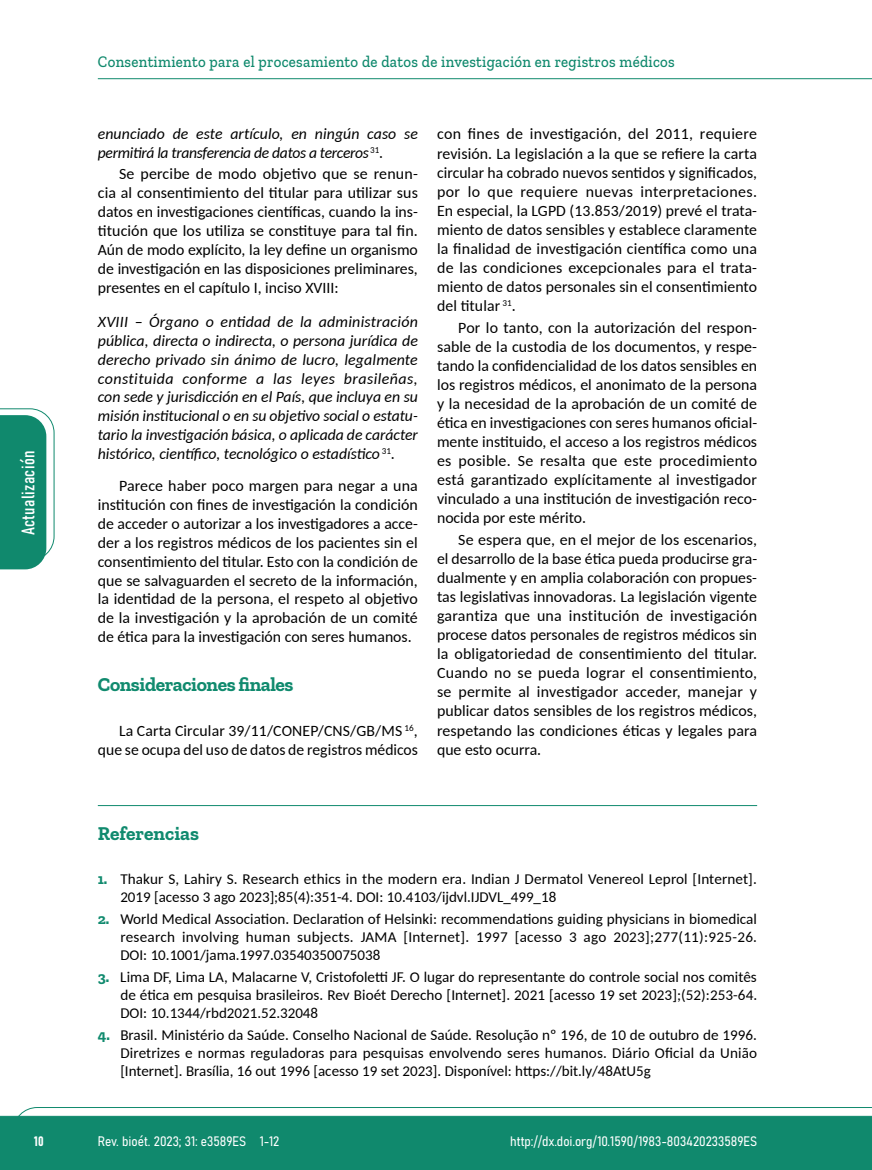
<style>
.page{position:relative;width:872px;height:1170px;background:#fff}
.page>*{position:absolute;margin:0;border:0;box-sizing:border-box;transform-origin:0 0}
.t1{font:700 19.5px "Zilla Slab";letter-spacing:-.02em;color:#108a6e}
.t2{font:700 19.5px "Zilla Slab";color:#108a6e}
.t3{font:18px "Bahnschrift";letter-spacing:.02em;color:#fff}
.t4{font:500 16.5px "Zilla Slab";letter-spacing:.02em;color:#10896d;scale:.9 1}
.t5{font:15.75px/19px "Carlito";color:#000;text-align:justify}
.t6{font:italic 15.75px/18.9px "Carlito";color:#000;text-align:justify}
.t7{font:italic 15.75px/18.9px "Carlito";letter-spacing:-.02em;color:#000}
.t8{font:15px/18px "Carlito";color:#000;text-align:justify}
.t9{font:13.5px "Bahnschrift";color:#fff}
.s1{font-style:normal}
.s2{font-family:"Zilla Slab";font-weight:700;color:#108a6e}
</style>
<div class="page">
<svg style="left:12px;top:1107px;width:860px;height:62px;background:#2e987f"></svg>
<hr style="left:98px;top:78px;width:774px;height:1px;background:#10896d">
<svg style="left:0;top:408px;width:55px;height:161px"></svg>
<hr style="left:98px;top:805px;width:659px;height:1px;background:#108a6e">
<p class="t3" style="left:15px;top:535px;width:86px;rotate:-90deg">Actualización</p>
<p class="t4" style="left:98px;top:53px;width:642px">Consentimiento para el procesamiento de datos de investigación en registros médicos</p>
<p class="t7" style="left:98px;top:124px;width:321px">enunciado de este artículo, en ningún caso se permitirá la transferencia de datos a terceros <sup>31</sup><span class="s1">.</span></p>
<p class="t5" style="left:98px;top:164px;width:322px;text-indent:21px">Se percibe de modo objetivo que se renun&shy;cia al consentimiento del titular para utilizar sus datos en investigaciones científicas, cuando la ins&shy;titución que los utiliza se constituye para tal fin.<br>Aún de modo explícito, la ley define un organismo de investigación en las disposiciones preliminares, presentes en el capítulo I, inciso XVIII:</p>
<p class="t6" style="left:98px;top:311px;width:322px">XVIII – Órgano o entidad de la administración pública, directa o indirecta, o persona jurídica de derecho privado sin ánimo de lucro, legalmente constituida conforme a las leyes brasileñas, con sede y jurisdicción en el País, que incluya en su misión institucional o en su objetivo social o estatu&shy;tario la investigación básica, o aplicada de carácter histórico, científico, tecnológico o estadístico <sup>31</sup>.</p>
<p class="t5" style="left:98px;top:475px;width:321px;text-indent:21px">Parece haber poco margen para negar a una institución con fines de investigación la condición de acceder o autorizar a los investigadores a acce&shy;der a los registros médicos de los pacientes sin el consentimiento del titular. Esto con la condición de que se salvaguarden el secreto de la información, la identidad de la persona, el respeto al objetivo de la investigación y la aprobación de un comité de ética para la investigación con seres humanos.</p>
<p class="t1" style="left:98px;top:673px;width:197px">Consideraciones finales</p>
<p class="t5" style="left:98px;top:720px;width:322px;text-align:right">La Carta Circular 39/11/CONEP/CNS/GB/MS <sup>16</sup>, que se ocupa del uso de datos de registros médicos</p>
<p class="t5" style="left:437px;top:124px;width:322px">con fines de investigación, del 2011, requiere revisión. La legislación a la que se refiere la carta circular ha cobrado nuevos sentidos y significados, por lo que requiere nuevas interpretaciones.<br>En especial, la LGPD (13.853/2019) prevé el trata&shy;miento de datos sensibles y establece claramente la finalidad de investigación científica como una de las condiciones excepcionales para el trata&shy;miento de datos personales sin el consentimiento del titular <sup>31</sup>.</p>
<p class="t5" style="left:437px;top:317px;width:321px;text-indent:21px">Por lo tanto, con la autorización del respon&shy;sable de la custodia de los documentos, y respe&shy;tando la confidencialidad de los datos sensibles en los registros médicos, el anonimato de la persona y la necesidad de la aprobación de un comité de ética en investigaciones con seres humanos oficial&shy;mente instituido, el acceso a los registros médicos es posible. Se resalta que este procedimiento está garantizado explícitamente al investigador vinculado a una institución de investigación reco&shy;nocida por este mérito.</p>
<p class="t5" style="left:437px;top:529px;width:322px;text-indent:21px">Se espera que, en el mejor de los escenarios, el desarrollo de la base ética pueda producirse gra&shy;dualmente y en amplia colaboración con propues&shy;tas legislativas innovadoras. La legislación vigente garantiza que una institución de investigación procese datos personales de registros médicos sin la obligatoriedad de consentimiento del titular.<br>Cuando no se pueda lograr el consentimiento, se permite al investigador acceder, manejar y publicar datos sensibles de los registros médicos, respetando las condiciones éticas y legales para que esto ocurra.</p>
<p class="t2" style="left:98px;top:822px;width:103px">Referencias</p>
<p class="t8" style="left:120px;top:868px;width:638px;text-indent:-22px"><span class="s2">1.</span> Thakur S, Lahiry S. Research ethics in the modern era. Indian J Dermatol Venereol Leprol [Internet].<br>2019 [acesso 3 ago 2023];85(4):351-4. DOI: 10.4103/ijdvl.IJDVL_499_18</p>
<p class="t8" style="left:120px;top:909px;width:638px;text-indent:-22px"><span class="s2">2.</span> World Medical Association. Declaration of Helsinki: recommendations guiding physicians in biomedical research involving human subjects. JAMA [Internet]. 1997 [acesso 3 ago 2023];277(11):925-26.<br>DOI: 10.1001/jama.1997.03540350075038</p>
<p class="t8" style="left:120px;top:967px;width:638px;text-indent:-22px"><span class="s2">3.</span> Lima DF, Lima LA, Malacarne V, Cristofoletti JF. O lugar do representante do controle social nos comitês de ética em pesquisa brasileiros. Rev Bioét Derecho [Internet]. 2021 [acesso 19 set 2023];(52):253-64.<br>DOI: 10.1344/rbd2021.52.32048</p>
<p class="t8" style="left:120px;top:1025px;width:638px;text-indent:-22px"><span class="s2">4.</span> Brasil. Ministério da Saúde. Conselho Nacional de Saúde. Resolução nº 196, de 10 de outubro de 1996.<br>Diretrizes e normas reguladoras para pesquisas envolvendo seres humanos. Diário Oficial da União [Internet]. Brasília, 16 out 1996 [acesso 19 set 2023]. Disponível: https://bit.ly/48AtU5g</p>
<p class="t9" style="left:34px;top:1130px;width:11px">10</p>
<p class="t9" style="left:98px;top:1131px;width:183px">Rev. bioét. 2023; 31: e3589ES 1-12</p>
<p class="t9" style="left:510px;top:1131px;width:248px">http://dx.doi.org/10.1590/1983-803420233589ES</p>
</div>
